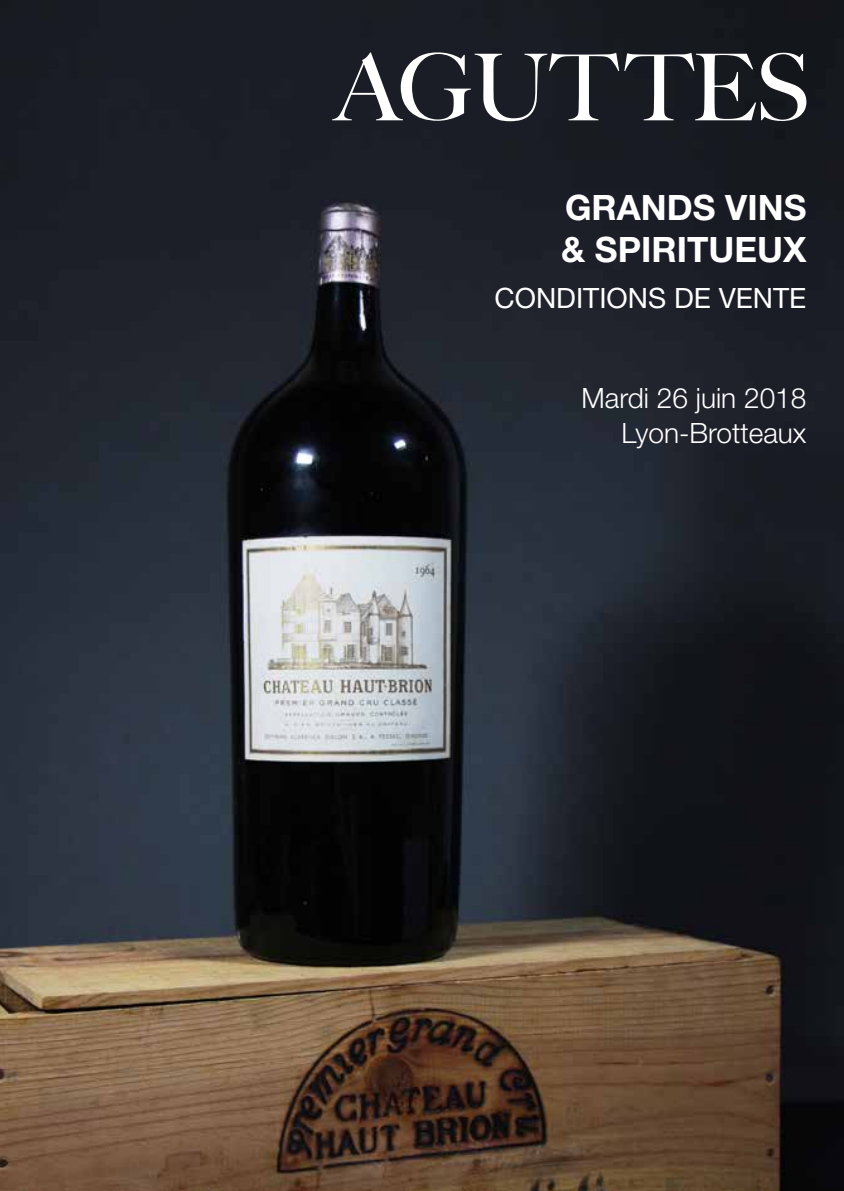
<style>
.page{position:relative;width:844px;height:1191px;background:#fff}
.page>*{position:absolute;margin:0;border:0;box-sizing:border-box;transform-origin:0 0}
.t1{font:700 35px/42px "Helvetica Neue LT Std";color:#fff}
.t2{font:300 28px/35px "Helvetica Neue LT Std";color:#fff;text-align:right}
.t3{font:28px "Helvetica Neue LT Std";color:#fff}
</style>
<div class="page">
<img style="left:0;top:0;width:843px;height:1191px">
<svg style="left:332px;top:52px;width:474px;height:69px"></svg>
<p class="t1" style="left:561px;top:185px;width:246px">GRANDS VINS &amp; SPIRITUEUX</p>
<p class="t3" style="left:494px;top:281px;width:313px">CONDITIONS DE VENTE</p>
<p class="t2" style="left:581px;top:380px;width:226px">Mardi 26 juin 2018<br>Lyon-Brotteaux</p>
</div>
